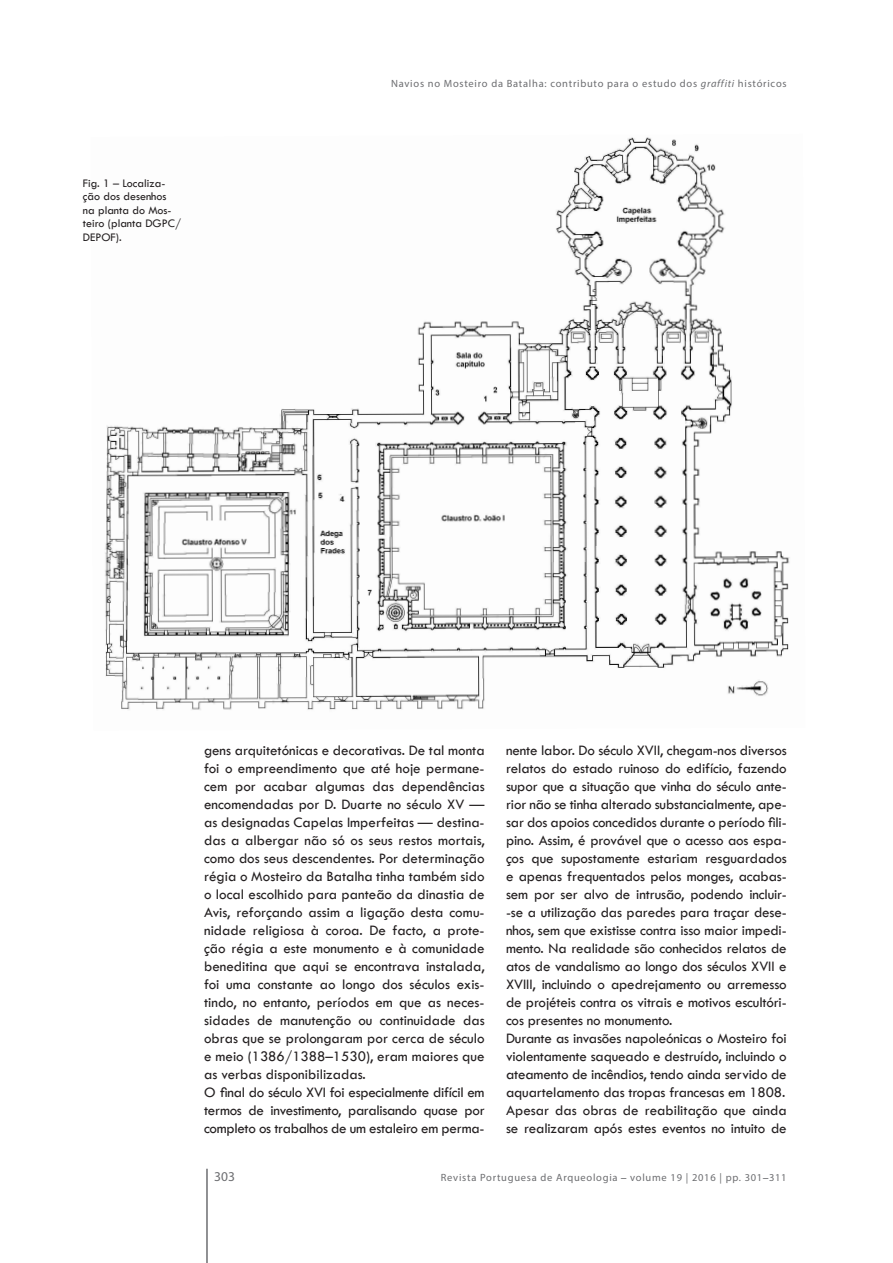
<style>
.page{position:relative;width:893px;height:1263px;background:#fff}
.page>*{position:absolute;margin:0;border:0;box-sizing:border-box;transform-origin:0 0}
.t1{font:15px/18px "Tw Cen";letter-spacing:-.01em;color:#231f20;text-align:justify}
.t2{font:13.5px "Myriad Pro";color:#6c6d70}
.t3{font:12px/13.5px "Tw Cen";color:#231f20}
.t4{font:10.5px "Myriad Pro";letter-spacing:.07em;color:#6c6d70}
.s1{font-style:italic}
.s2{font-family:"Tw Cen"}
</style>
<div class="page">
<hr style="left:206px;top:1169px;width:2px;height:94px;background:#6c6d70">
<img style="left:105px;top:137px;width:685px;height:573px">
<p class="t3" style="left:83px;top:176px;width:100px">Fig. 1 – Localiza&shy;ção dos desenhos na planta do Mos&shy;teiro (planta DGPC/<br>DEPOF).</p>
<p class="t4" style="left:391px;top:77px;width:397px">Navios no Mosteiro da Batalha: contributo para o estudo dos <span class="s1">graffiti</span> históricos</p>
<p class="t1" style="left:204px;top:741px;width:282px">gens arquitetónicas e decorativas. De tal monta foi o empreendimento que até hoje permane&shy;cem por acabar algumas das dependências encomendadas por D. Duarte no século XV — as designadas Capelas Imperfeitas — destina&shy;das a albergar não só os seus restos mortais, como dos seus descendentes. Por determinação régia o Mosteiro da Batalha tinha também sido o local escolhido para panteão da dinastia de Avis, reforçando assim a ligação desta comu&shy;nidade religiosa à coroa. De facto, a prote&shy;ção régia a este monumento e à comunidade beneditina que aqui se encontrava instalada, foi uma constante ao longo dos séculos exis&shy;tindo, no entanto, períodos em que as neces&shy;sidades de manutenção ou continuidade das obras que se prolongaram por cerca de século e meio (1386/1388–1530), eram maiores que as verbas disponibilizadas.</p>
<p class="t1" style="left:204px;top:1083px;width:282px">O final do século XVI foi especialmente difícil em termos de investimento, paralisando quase por completo os trabalhos de um estaleiro em perma-</p>
<p class="t1" style="left:506px;top:741px;width:282px">nente labor. Do século XVII, chegam-nos diversos relatos do estado ruinoso do edifício, fazendo supor que a situação que vinha do século ante&shy;rior não se tinha alterado substancialmente, ape&shy;sar dos apoios concedidos durante o período fili&shy;pino. Assim, é provável que o acesso aos espa&shy;ços que supostamente estariam resguardados e apenas frequentados pelos monges, acabas&shy;sem por ser alvo de intrusão, podendo incluir--se a utilização das paredes para traçar dese&shy;nhos, sem que existisse contra isso maior impedi&shy;mento. Na realidade são conhecidos relatos de atos de vandalismo ao longo dos séculos XVII e XVIII, incluindo o apedrejamento ou arremesso de projéteis contra os vitrais e motivos escultóri&shy;cos presentes no monumento.</p>
<p class="t1" style="left:506px;top:1029px;width:282px">Durante as invasões napoleónicas o Mosteiro foi violentamente saqueado e destruído, incluindo o ateamento de incêndios, tendo ainda servido de aquartelamento das tropas francesas em 1808.</p>
<p class="t1" style="left:506px;top:1101px;width:282px">Apesar das obras de reabilitação que ainda se realizaram após estes eventos no intuito de</p>
<p class="t2" style="left:214px;top:1168px;width:22px">303</p>
<p class="t4" style="left:441px;top:1171px;width:347px">Revista Portuguesa de Arqueologia <span class="s2">–</span> volume 19 | 2016 | pp. 301<span class="s2">–</span>311</p>
</div>
